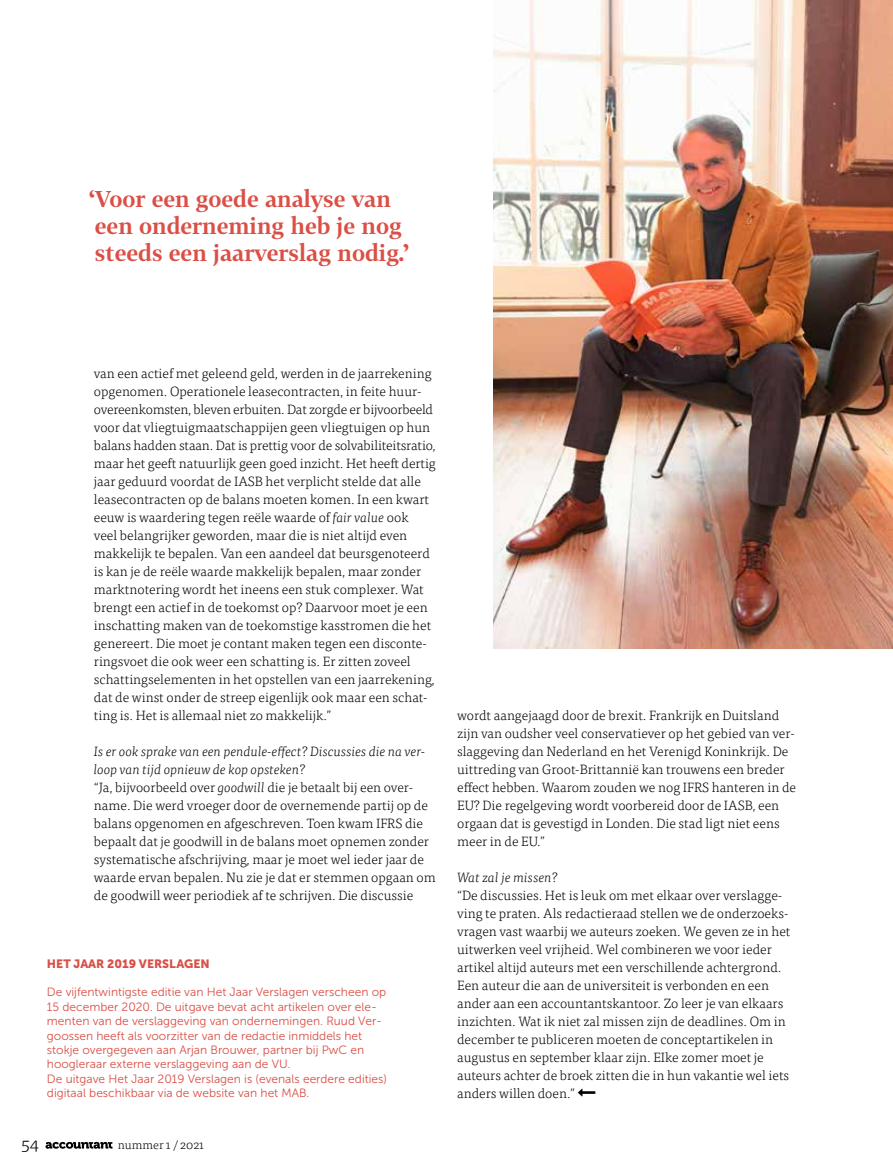
<style>
.page{position:relative;width:893px;height:1170px;background:#fff}
.page>*{position:absolute;margin:0;border:0;box-sizing:border-box;transform-origin:0 0}
.t1{font:700 22.5px/27px "Tabac G2";color:#da4f46}
.t2{font:300 18px "Tisa Pro";color:#000}
.t3{font:300 13.5px/18px "Tisa Pro";color:#000}
.t4{font:italic 300 13.5px "Tisa Pro";color:#000}
.t5{font:12px/14.4px "Museo Sans 300";color:#da4f46}
.t6{font:12px "Museo Sans 900";color:#da4f46}
.t7{font:300 12px "Tisa Pro";color:#000}
.s1{font-style:italic}
</style>
<div class="page">
<svg style="left:45px;top:1141px;width:67px;height:7px"></svg>
<img style="left:493px;top:0;width:400px;height:648px">
<h1 class="t1" style="left:90px;top:185px;width:321px">‘Voor een goede analyse van een onderneming heb je nog steeds een jaarverslag nodig.’</h1>
<p class="t3" style="left:94px;top:364px;width:343px">van een actief met geleend geld, werden in de jaarrekening opgenomen. Operationele leasecontracten, in feite huur&shy;overeenkomsten, bleven erbuiten. Dat zorgde er bijvoorbeeld voor dat vliegtuigmaatschappijen geen vliegtuigen op hun balans hadden staan. Dat is prettig voor de solvabiliteitsratio, maar het geeft natuurlijk geen goed inzicht. Het heeft dertig jaar geduurd voordat de IASB het verplicht stelde dat alle leasecontracten op de balans moeten komen. In een kwart eeuw is waardering tegen reële waarde of <span class="s1">fair value</span> ook<br>veel belangrijker geworden, maar die is niet altijd even makkelijk te bepalen. Van een aandeel dat beursgenoteerd is kan je de reële waarde makkelijk bepalen, maar zonder marktnotering wordt het ineens een stuk complexer. Wat brengt een actief in de toekomst op? Daarvoor moet je een inschatting maken van de toekomstige kasstromen die het genereert. Die moet je contant maken tegen een disconte&shy;ringsvoet die ook weer een schatting is. Er zitten zoveel schattingselementen in het opstellen van een jaarrekening, dat de winst onder de streep eigenlijk ook maar een schat&shy;ting is. Het is allemaal niet zo makkelijk.”</p>
<p class="t3" style="left:94px;top:742px;width:343px"><span class="s1">Is er ook sprake van een pendule-effect? Discussies die na ver&shy;loop van tijd opnieuw de kop opsteken?<br></span>“Ja, bijvoorbeeld over <span class="s1">goodwill</span> die je betaalt bij een over&shy;name. Die werd vroeger door de overnemende partij op de balans opgenomen en afgeschreven. Toen kwam IFRS die bepaalt dat je goodwill in de balans moet opnemen zonder systematische afschrijving, maar je moet wel ieder jaar de waarde ervan bepalen. Nu zie je dat er stemmen opgaan om de goodwill weer periodiek af te schrijven. Die discussie</p>
<p class="t6" style="left:47px;top:956px;width:164px">HET JAAR 2019 VERSLAGEN</p>
<p class="t5" style="left:47px;top:985px;width:342px">De vijfentwintigste editie van Het Jaar Verslagen verscheen op 15 december 2020. De uitgave bevat acht artikelen over ele&shy;menten van de verslaggeving van ondernemingen. Ruud Ver&shy;goossen heeft als voorzitter van de redactie inmiddels het stokje overgegeven aan Arjan Brouwer, partner bij PwC en hoogleraar externe verslaggeving aan de VU.<br>De uitgave Het Jaar 2019 Verslagen is (evenals eerdere edities) digitaal beschikbaar via de website van het MAB.</p>
<h2 class="t2" style="left:21px;top:1130px;width:19px">54</h2>
<p class="t7" style="left:118px;top:1135px;width:88px">nummer 1 / 2021</p>
<p class="t3" style="left:457px;top:706px;width:340px">wordt aangejaagd door de brexit. Frankrijk en Duitsland zijn van oudsher veel conservatiever op het gebied van ver&shy;slaggeving dan Nederland en het Verenigd Koninkrijk. De uittreding van Groot-Brittannië kan trouwens een breder effect hebben. Waarom zouden we nog IFRS hanteren in de EU? Die regelgeving wordt voorbereid door de IASB, een orgaan dat is gevestigd in Londen. Die stad ligt niet eens meer in de EU.”</p>
<p class="t4" style="left:457px;top:868px;width:102px">Wat zal je missen?</p>
<p class="t3" style="left:457px;top:886px;width:335px">“De discussies. Het is leuk om met elkaar over verslagge&shy;ving te praten. Als redactieraad stellen we de onderzoeks&shy;vragen vast waarbij we auteurs zoeken. We geven ze in het uitwerken veel vrijheid. Wel combineren we voor ieder artikel altijd auteurs met een verschillende achtergrond.<br>Een auteur die aan de universiteit is verbonden en een ander aan een accountantskantoor. Zo leer je van elkaars inzichten. Wat ik niet zal missen zijn de deadlines. Om in december te publiceren moeten de conceptartikelen in augustus en september klaar zijn. EIke zomer moet je auteurs achter de broek zitten die in hun vakantie wel iets anders willen doen.”</p>
</div>
